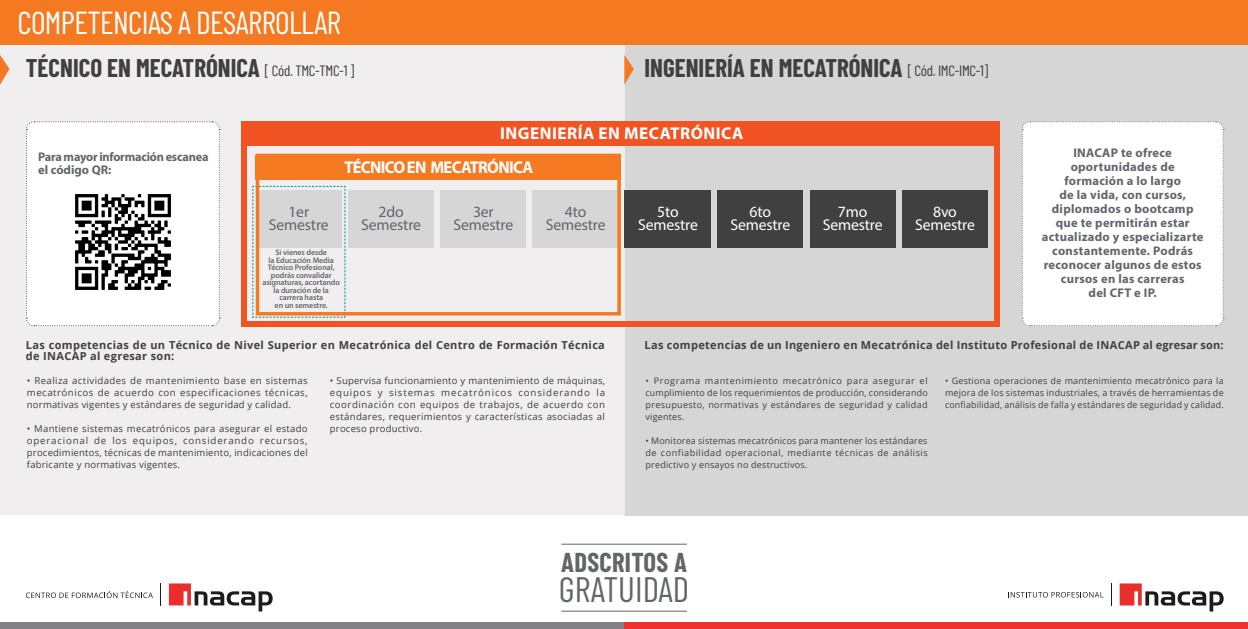
<style>
.page{position:relative;width:1248px;height:629px;background:#fff}
.page>*{position:absolute;margin:0;border:0;box-sizing:border-box;transform-origin:0 0}
.t1{font:35.3px "Barlow Condensed";color:#63656a}
.t2{font:31.85px "Barlow Condensed";letter-spacing:-.02em;color:#fff}
.t3{font:700 26.65px "Barlow Condensed";letter-spacing:.01em;color:#63656a}
.t4{font:700 25px "Barlow Condensed";color:#404040}
.t5{font:700 17.15px "Myriad Pro";letter-spacing:.025em;color:#fff}
.t6{font:700 17.15px "Myriad Pro";letter-spacing:-.04em;color:#fff;scale:.96 1}
.t7{font:15.7px/12.8px "Myriad Pro";letter-spacing:-.01em;color:#63656a;text-align:center}
.t8{font:15.7px/12.8px "Myriad Pro";letter-spacing:-.01em;color:#fff;text-align:center}
.t9{font:700 12.55px/14px "Myriad Pro";letter-spacing:.02em;color:#63656a;text-align:center}
.t10{font:700 12.55px/13.3px "Myriad Pro";letter-spacing:-.015em;color:#63656a}
.t11{font:700 11px "Open Sans";letter-spacing:.03em;color:#404040}
.t12{font:9.5px/12px "Open Sans";letter-spacing:.025em;color:#404040;text-align:justify}
.t13{font:9px/12px "Open Sans";letter-spacing:.025em;color:#404040;text-align:justify}
.t14{font:600 8px/7.5px "Myriad Pro";letter-spacing:-.01em;color:#63656a;text-align:center}
.s1{font-weight:400;font-size:15px}
</style>
<div class="page">
<div style="left:624px;top:0;width:624px;height:515px;background:#d7d6d7"></div>
<div style="left:0;top:0;width:624px;height:515px;background:#f0eeef"></div>
<svg style="left:0;top:55px;width:10px;height:30px"></svg>
<svg style="left:624px;top:55px;width:10px;height:30px"></svg>
<div style="left:0;top:622px;width:624px;height:7px;background:#818185"></div>
<div style="left:624px;top:622px;width:624px;height:7px;background:#ee312c"></div>
<div style="left:241px;top:321px;width:758px;height:5px;background:#f15422"></div>
<div style="left:256px;top:155px;width:365px;height:25px;background:#f47921"></div>
<div style="left:348px;top:190px;width:86px;height:57px;background:#d7d6d7"></div>
<div style="left:440px;top:190px;width:86px;height:57px;background:#d7d6d7"></div>
<div style="left:533px;top:190px;width:88px;height:57px;background:#d7d6d7"></div>
<div style="left:624px;top:190px;width:87px;height:57px;background:#404040"></div>
<div style="left:717px;top:190px;width:86px;height:57px;background:#404040"></div>
<div style="left:809px;top:190px;width:86px;height:57px;background:#404040"></div>
<div style="left:902px;top:190px;width:86px;height:57px;background:#404040"></div>
<div style="left:241px;top:121px;width:752px;height:25px;background:#f15422"></div>
<div style="left:241px;top:129px;width:5px;height:197px;background:#f15422"></div>
<div style="left:993px;top:121px;width:6px;height:205px;background:#f15422"></div>
<svg style="left:252px;top:186px;width:94px;height:132px"></svg>
<div style="left:1021px;top:121px;width:203px;height:206px;background:#fff"></div>
<div style="left:26px;top:121px;width:194px;height:206px;background:#fff"></div>
<div style="left:0;top:0;width:1248px;height:44px;background:#f47921"></div>
<hr style="left:561px;top:544px;width:126px;height:1px;background:#63656a">
<hr style="left:561px;top:611px;width:126px;height:1px;background:#63656a">
<div style="left:256px;top:154px;width:365px;height:161px;border:4px solid #f47921"></div>
<svg style="left:26px;top:591px;width:127px;height:7px"></svg>
<svg style="left:169px;top:583px;width:104px;height:28px"></svg>
<svg style="left:1008px;top:592px;width:95px;height:5px"></svg>
<svg style="left:1119px;top:583px;width:104px;height:28px"></svg>
<svg style="left:1111px;top:583px;width:1px;height:22px"></svg>
<img style="left:62px;top:180px;width:123px;height:123px">
<h2 class="t2" style="left:18px;top:0;width:325px">COMPETENCIAS A DESARROLLAR</h2>
<h3 class="t4" style="left:26px;top:50px;width:330px">TÉCNICO EN MECATRÓNICA <span class="s1">[ Cód. TMC-TMC-1 ]</span></h3>
<h3 class="t4" style="left:644px;top:50px;width:345px">INGENIERÍA EN MECATRÓNICA <span class="s1">[ Cód. IMC-IMC-1]</span></h3>
<h3 class="t10" style="left:38px;top:150px;width:172px">Para mayor información escanea el código QR:</h3>
<h3 class="t5" style="left:500px;top:122px;width:245px">INGENIERÍA EN MECATRÓNICA</h3>
<h3 class="t6" style="left:344px;top:156px;width:198px">TÉCNICO EN MECATRÓNICA</h3>
<h3 class="t7" style="left:269px;top:205px;width:61px">1er<br>Semestre</h3>
<p class="t14" style="left:262px;top:249px;width:79px">Si vienes desde<br>la Educación Media<br>Técnico Profesional, podrás convalidar asignaturas, acortando la duración de la carrera hasta<br>en un semestre.</p>
<h3 class="t7" style="left:361px;top:205px;width:61px">2do<br>Semestre</h3>
<h3 class="t7" style="left:453px;top:205px;width:61px">3er<br>Semestre</h3>
<h3 class="t7" style="left:546px;top:205px;width:61px">4to<br>Semestre</h3>
<h3 class="t8" style="left:638px;top:205px;width:61px">5to<br>Semestre</h3>
<h3 class="t8" style="left:730px;top:205px;width:61px">6to<br>Semestre</h3>
<h3 class="t8" style="left:822px;top:205px;width:61px">7mo<br>Semestre</h3>
<h3 class="t8" style="left:915px;top:205px;width:61px">8vo<br>Semestre</h3>
<p class="t9" style="left:1042px;top:145px;width:163px">INACAP te ofrece oportunidades de formación a lo largo<br>de la vida, con cursos, diplomados o bootcamp que te permitirán estar actualizado y especializarte constantemente. Podrás reconocer algunos de estos cursos en las carreras<br>del CFT e IP.</p>
<p class="t11" style="left:26px;top:337px;width:580px">Las competencias de un Técnico de Nivel Superior en Mecatrónica del Centro de Formación Técnica</p>
<p class="t11" style="left:644px;top:337px;width:580px">Las competencias de un Ingeniero en Mecatrónica del Instituto Profesional de INACAP al egresar son:</p>
<p class="t11" style="left:26px;top:349px;width:150px">de INACAP al egresar son:</p>
<p class="t12" style="left:27px;top:374px;width:282px">• Realiza actividades de mantenimiento base en sistemas mecatrónicos de acuerdo con especificaciones técnicas, normativas vigentes y estándares de seguridad y calidad.</p>
<p class="t12" style="left:27px;top:422px;width:282px">• Mantiene sistemas mecatrónicos para asegurar el estado operacional de los equipos, considerando recursos, procedimientos, técnicas de mantenimiento, indicaciones del fabricante y normativas vigentes.</p>
<p class="t12" style="left:330px;top:374px;width:277px">• Supervisa funcionamiento y mantenimiento de máquinas, equipos y sistemas mecatrónicos considerando la coordinación con equipos de trabajos, de acuerdo con estándares, requerimientos y características asociadas al proceso productivo.</p>
<p class="t13" style="left:945px;top:375px;width:280px">• Gestiona operaciones de mantenimiento mecatrónico para la mejora de los sistemas industriales, a través de herramientas de confiabilidad, análisis de falla y estándares de seguridad y calidad.</p>
<p class="t13" style="left:645px;top:375px;width:284px">• Programa mantenimiento mecatrónico para asegurar el cumplimiento de los requerimientos de producción, considerando presupuesto, normativas y estándares de seguridad y calidad vigentes.</p>
<p class="t13" style="left:645px;top:435px;width:284px">• Monitorea sistemas mecatrónicos para mantener los estándares de confiabilidad operacional, mediante técnicas de análisis predictivo y ensayos no destructivos.</p>
<h3 class="t3" style="left:561px;top:543px;width:127px">ADSCRITOS A</h3>
<h1 class="t1" style="left:559px;top:564px;width:132px">GRATUIDAD</h1>
</div>
